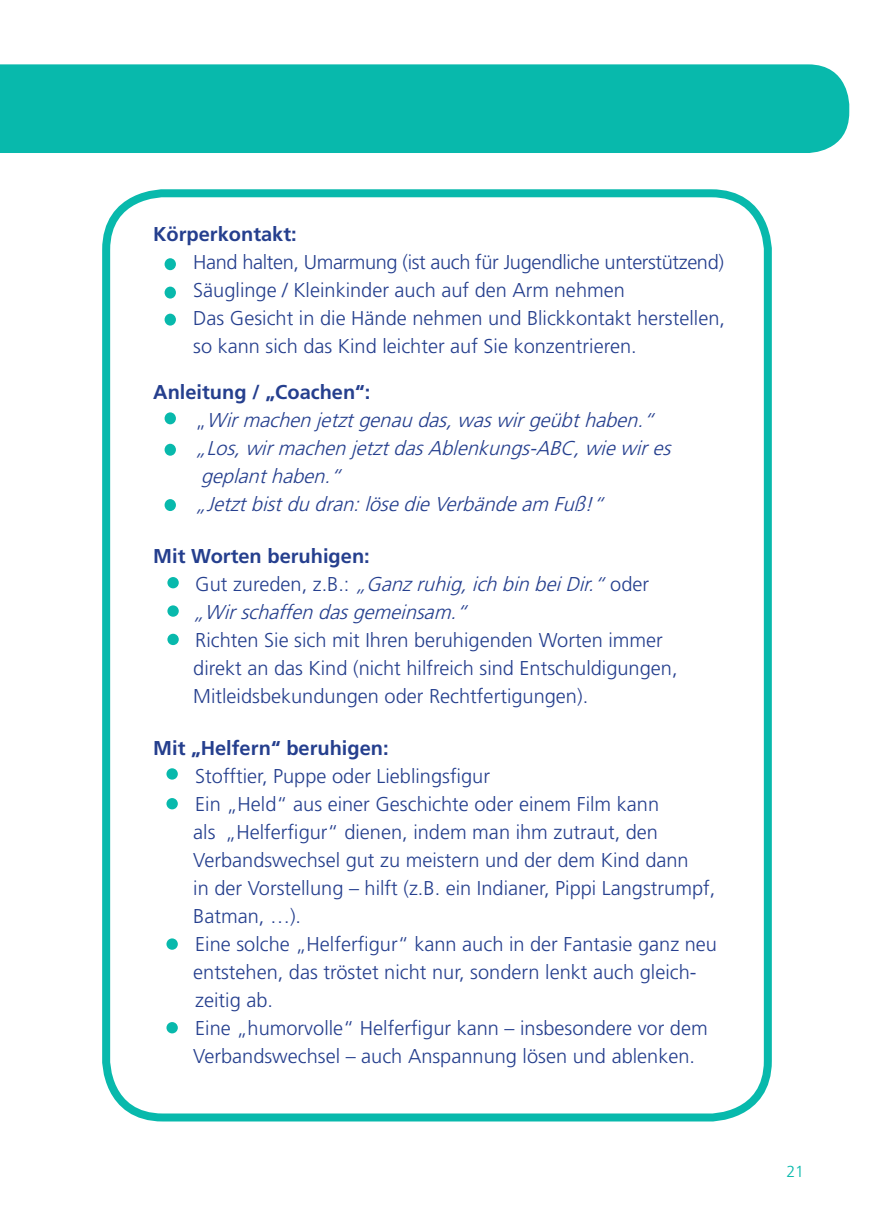
<style>
.page{position:relative;width:874px;height:1225px;background:#fff}
.page>*{position:absolute;margin:0;border:0;box-sizing:border-box;transform-origin:0 0}
.t1{font:300 20px/28px "Frutiger LT Std";color:#253f8e}
.t2{font:italic 300 20px/28px "Frutiger LT Std";color:#253f8e}
.t3{font:700 20px "Frutiger LT Std";color:#253f8e}
.t4{font:300 16px "Frutiger LT Std";color:#08b9ac}
.s1{font-weight:700;font-style:normal}
.s2{font-style:normal}
</style>
<div class="page">
<div style="left:0;top:64px;width:850px;height:89px;background:#08b9ac"></div>
<div style="left:102px;top:189px;width:669px;height:932px;border:8px solid #08b9ac;border-radius:57px"></div>
<div style="left:164px;top:258px;width:12px;height:12px;background:#08b9ac;border-radius:50%"></div>
<div style="left:164px;top:287px;width:12px;height:11px;background:#08b9ac;border-radius:50%"></div>
<div style="left:164px;top:314px;width:12px;height:11px;background:#08b9ac;border-radius:50%"></div>
<div style="left:164px;top:412px;width:12px;height:12px;background:#08b9ac;border-radius:50%"></div>
<div style="left:164px;top:444px;width:12px;height:12px;background:#08b9ac;border-radius:50%"></div>
<div style="left:164px;top:499px;width:12px;height:12px;background:#08b9ac;border-radius:50%"></div>
<div style="left:166px;top:768px;width:12px;height:11px;background:#08b9ac;border-radius:50%"></div>
<div style="left:166px;top:798px;width:12px;height:11px;background:#08b9ac;border-radius:50%"></div>
<div style="left:166px;top:938px;width:12px;height:11px;background:#08b9ac;border-radius:50%"></div>
<div style="left:166px;top:1022px;width:12px;height:11px;background:#08b9ac;border-radius:50%"></div>
<div style="left:167px;top:577px;width:12px;height:11px;background:#08b9ac;border-radius:50%"></div>
<div style="left:167px;top:605px;width:12px;height:12px;background:#08b9ac;border-radius:50%"></div>
<div style="left:167px;top:634px;width:12px;height:11px;background:#08b9ac;border-radius:50%"></div>
<p class="t3" style="left:153px;top:222px;width:145px">Körperkontakt:</p>
<p class="t1" style="left:193px;top:249px;width:533px">Hand halten, Umarmung (ist auch für Jugendliche unterstützend)<br>Säuglinge / Kleinkinder auch auf den Arm nehmen<br>Das Gesicht in die Hände nehmen und Blickkontakt herstellen, so kann sich das Kind leichter auf Sie konzentrieren.</p>
<p class="t2" style="left:195px;top:378px;width:482px;text-indent:-42px"><span class="s1">Anleitung / „Coachen“:<br></span><span class="s2">„</span> Wirmachenjetztgenaudas,waswirgeübthaben.“ „Los,wirmachenjetztdasAblenkungs-ABC,wiewires geplanthaben.“ „Jetztbistdudran:lösedieVerbändeam Fuß!“</p>
<p class="t2" style="left:193px;top:542px;width:457px;text-indent:-40px"><span class="s1">Mit Worten beruhigen:<br></span><span class="s2">G u t z u re d e n , z . B . :</span> „Ganzruhig,ichbinbeiDir.“<span class="s2">o d e r </span>„Wirschaffendasgemeinsam.“</p>
<p class="t1" style="left:193px;top:626px;width:485px">Richten Sie sich mit Ihren beruhigenden Worten immer direkt an das Kind (nicht hilfreich sind Entschuldigungen,<br>Mitleidsbekundungen oder Rechtfertigungen).</p>
<p class="t3" style="left:153px;top:736px;width:237px">Mit „Helfern“ beruhigen:</p>
<p class="t1" style="left:193px;top:762px;width:525px">Stofftier, Puppe oder Lieblingsfigur<br>Ein „Held“ aus einer Geschichte oder einem Film kann<br>als „Helferfigur“ dienen, indem man ihm zutraut, den Verbandswechsel gut zu meistern und der dem Kind dann<br>in der Vorstellung – hilft (z.B. ein Indianer, Pippi Langstrumpf, Batman, …).<br>Eine solche „Helferfigur“ kann auch in der Fantasie ganz neu entstehen, das tröstet nicht nur, sondern lenkt auch gleich&shy;zeitig ab.<br>Eine „humorvolle“ Helferfigur kann – insbesondere vor dem Verbandswechsel – auch Anspannung lösen und ablenken.</p>
<p class="t4" style="left:786px;top:1162px;width:19px">21</p>
</div>
